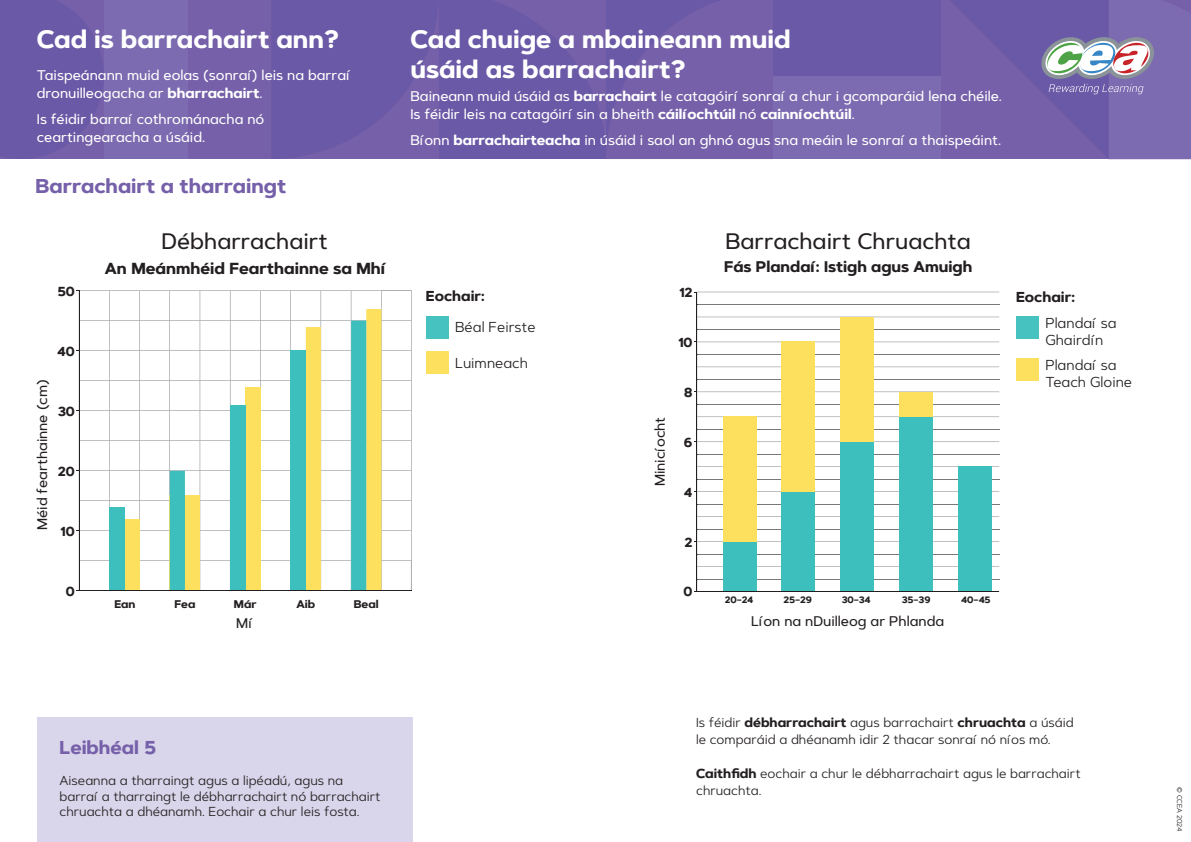
<style>
.page{position:relative;width:1191px;height:842px;background:#fff}
.page>*{position:absolute;margin:0;border:0;box-sizing:border-box;transform-origin:0 0}
.H1-Titles{font:700 25px/30px "Artegra Sans Alt";color:#fff}
.t1{font:500 22.4px "Artegra Sans Alt";color:#231f20}
.H2-blue{font:700 20px "Artegra Sans Alt";color:#7560a9}
.t2{font:700 18.6px "Artegra Sans Alt";color:#7560a9}
.t3{font:700 16px "Artegra Sans Alt";color:#231f20}
.t4{font:700 15.4px "Artegra Sans Alt";color:#231f20}
.Body-Copy{font:14.4px/17.3px "Artegra Sans Alt";color:#231f20}
.Body-Copy-2{font:700 14.4px "Artegra Sans Alt";color:#231f20}
.t5{font:500 14px/18px "Artegra Sans Alt";color:#fff}
.Body-Copy-3{font:500 14px "Artegra Sans Alt";color:#231f20}
.t6{font:700 13.1px "Artegra Sans Alt";letter-spacing:-.015em;color:#231f20}
.t7{font:700 13.1px "Artegra Sans";color:#231f20}
.Body-Copy-4{font:13px/17px "Artegra Sans Alt";color:#231f20}
.t8{font:700 11.1px "Artegra Sans Alt";color:#231f20}
.t9{font:700 9.3px "Artegra Sans";letter-spacing:-.015em;color:#231f20}
.t10{font:7px "Artegra Sans Alt";letter-spacing:-.02em;color:#231f20}
.s1{font-weight:700}
</style>
<div class="page">
<svg style="left:0;top:0;width:104px;height:159px;background:#6b59a6"></svg>
<div style="left:104px;top:0;width:84px;height:159px;background:#7c6bb0"></div>
<div style="left:188px;top:0;width:83px;height:159px;background:#7560a9"></div>
<div style="left:773px;top:75px;width:168px;height:84px;background:#7c6bb0"></div>
<div style="left:773px;top:0;width:168px;height:75px;background:#6a59a6"></div>
<svg style="left:271px;top:0;width:502px;height:159px;background:#6e5ba7"></svg>
<svg style="left:941px;top:0;width:250px;height:159px;background:#7c6bac"></svg>
<div style="left:37px;top:717px;width:375px;height:125px;background:#d9d5ea"></div>
<svg style="left:697px;top:292px;width:302px;height:299px"></svg>
<svg style="left:697px;top:317px;width:302px;height:1px"></svg>
<svg style="left:697px;top:367px;width:302px;height:1px"></svg>
<svg style="left:697px;top:417px;width:302px;height:1px"></svg>
<svg style="left:697px;top:466px;width:302px;height:1px"></svg>
<svg style="left:697px;top:516px;width:302px;height:1px"></svg>
<svg style="left:697px;top:566px;width:302px;height:1px"></svg>
<hr style="left:696px;top:292px;width:1px;height:300px;background:#231f20">
<svg style="left:694px;top:541px;width:305px;height:1px"></svg>
<svg style="left:694px;top:491px;width:305px;height:1px"></svg>
<svg style="left:694px;top:441px;width:305px;height:2px"></svg>
<svg style="left:694px;top:391px;width:305px;height:2px"></svg>
<svg style="left:694px;top:341px;width:305px;height:2px"></svg>
<div style="left:958px;top:467px;width:34px;height:125px;background:#3dbfbd"></div>
<div style="left:899px;top:392px;width:33px;height:200px;background:#3dbfbd"></div>
<div style="left:840px;top:339px;width:34px;height:253px;background:#3dbfbd"></div>
<div style="left:840px;top:317px;width:34px;height:125px;background:#fde05e"></div>
<div style="left:781px;top:342px;width:33px;height:250px;background:#3dbfbd"></div>
<div style="left:781px;top:342px;width:33px;height:150px;background:#fde05e"></div>
<div style="left:723px;top:417px;width:33px;height:175px;background:#3dbfbd"></div>
<div style="left:723px;top:416px;width:33px;height:125px;background:#fde05e"></div>
<div style="left:899px;top:392px;width:33px;height:25px;background:#fde05e"></div>
<hr style="left:697px;top:591px;width:302px;height:1px;background:#231f20">
<div style="left:1016px;top:317px;width:23px;height:22px;background:#46c2c0"></div>
<div style="left:1016px;top:358px;width:23px;height:23px;background:#fde05e"></div>
<svg style="left:76px;top:290px;width:336px;height:301px"></svg>
<div style="left:124px;top:519px;width:15px;height:72px;background:#fde05e"></div>
<div style="left:109px;top:507px;width:15px;height:84px;background:#3dbfbd"></div>
<hr style="left:79px;top:590px;width:332px;height:1px;background:#231f20">
<div style="left:426px;top:316px;width:23px;height:22px;background:#46c2c0"></div>
<div style="left:426px;top:351px;width:23px;height:23px;background:#fde05e"></div>
<p class="H1-Titles" style="left:37px;top:24px;width:303px">Cad is barrachairt ann?</p>
<p class="t5" style="left:37px;top:66px;width:315px">Taispeánann muid eolas (sonraí) leis na barraí dronuilleogacha ar <span class="s1">bharrachairt</span>.</p>
<p class="t5" style="left:37px;top:110px;width:229px">Is féidir barraí cothrománacha nó ceartingearacha a úsáid.</p>
<p class="H2-blue" style="left:36px;top:172px;width:252px">Barrachairt a tharraingt</p>
<h2 class="t1" style="left:161px;top:226px;width:168px">Débharrachairt</h2>
<p class="t6" style="left:57px;top:282px;width:19px">50</p>
<p class="t6" style="left:57px;top:342px;width:19px">40</p>
<p class="Body-Copy-3" style="left:33px;top:530px;width:152px;rotate:-90deg">Méid fearthainne (cm)</p>
<p class="t6" style="left:58px;top:401px;width:18px">30</p>
<p class="t6" style="left:58px;top:461px;width:18px">20</p>
<p class="t6" style="left:61px;top:521px;width:16px">10</p>
<p class="t6" style="left:66px;top:581px;width:10px">0</p>
<h2 class="t3" style="left:105px;top:256px;width:283px">An Meánmhéid Fearthainne sa Mhí</h2>
<p class="t8" style="left:114px;top:596px;width:23px">Ean</p>
<p class="t8" style="left:174px;top:596px;width:22px">Fea</p>
<p class="t8" style="left:234px;top:596px;width:24px">Már</p>
<p class="t8" style="left:296px;top:596px;width:20px">Aib</p>
<p class="t8" style="left:354px;top:596px;width:26px">Beal</p>
<p class="Body-Copy-3" style="left:236px;top:613px;width:18px">Mí</p>
<p class="H1-Titles" style="left:410px;top:24px;width:382px">Cad chuige a mbaineann muid úsáid as barrachairt?</p>
<p class="t5" style="left:410px;top:87px;width:593px">Baineann muid úsáid as <span class="s1">barrachairt</span> le catagóirí sonraí a chur i gcomparáid lena chéile.<br>Is féidir leis na catagóirí sin a bheith <span class="s1">cáilíochtúil</span> nó <span class="s1">cainníochtúil</span>.</p>
<p class="t5" style="left:410px;top:132px;width:592px">Bíonn <span class="s1">barrachairteacha</span> in úsáid i saol an ghnó agus sna meáin le sonraí a thaispeáint.</p>
<p class="Body-Copy-2" style="left:426px;top:285px;width:60px">Eochair:</p>
<p class="Body-Copy" style="left:455px;top:318px;width:82px">Béal Feirste</p>
<p class="Body-Copy" style="left:455px;top:353px;width:74px">Luimneach</p>
<p class="t7" style="left:679px;top:283px;width:15px">12</p>
<p class="t7" style="left:678px;top:333px;width:16px">10</p>
<p class="Body-Copy-3" style="left:650px;top:486px;width:71px;rotate:-90deg">Minicíocht</p>
<p class="t7" style="left:684px;top:382px;width:10px">8</p>
<p class="t7" style="left:684px;top:432px;width:10px">6</p>
<p class="t7" style="left:684px;top:482px;width:10px">4</p>
<p class="t7" style="left:684px;top:532px;width:9px">2</p>
<p class="t7" style="left:683px;top:582px;width:10px">0</p>
<h2 class="t1" style="left:725px;top:226px;width:247px">Barrachairt Chruachta</h2>
<h2 class="t4" style="left:724px;top:256px;width:250px">Fás Plandaí: Istigh agus Amuigh</h2>
<p class="Body-Copy-2" style="left:1016px;top:286px;width:60px">Eochair:</p>
<p class="Body-Copy" style="left:1045px;top:314px;width:73px">Plandaí sa<br>Ghairdín</p>
<p class="Body-Copy" style="left:1045px;top:356px;width:88px">Plandaí sa<br>Teach Gloine</p>
<p class="t9" style="left:725px;top:592px;width:30px">20–24</p>
<p class="t9" style="left:783px;top:592px;width:30px">25–29</p>
<p class="t9" style="left:841px;top:592px;width:30px">30–34</p>
<p class="t9" style="left:901px;top:592px;width:30px">35–39</p>
<p class="t9" style="left:961px;top:592px;width:31px">40–45</p>
<p class="Body-Copy-3" style="left:751px;top:611px;width:195px">Líon na nDuilleog ar Phlanda</p>
<h2 class="t2" style="left:60px;top:734px;width:98px">Leibhéal 5</h2>
<p class="Body-Copy-4" style="left:60px;top:772px;width:322px;line-height:15.6px">Aiseanna a tharraingt agus a lipéadú, agus na barraí a tharraingt le débharrachairt nó barrachairt chruachta a dhéanamh. Eochair a chur leis fosta.</p>
<p class="Body-Copy-4" style="left:696px;top:714px;width:379px">Is féidir <span class="s1">débharrachairt</span> agus barrachairt <span class="s1">chruachta</span> a úsáid le comparáid a dhéanamh idir 2 thacar sonraí nó níos mó.</p>
<p class="Body-Copy-4" style="left:696px;top:765px;width:386px"><span class="s1">Caithfidh</span> eochair a chur le débharrachairt agus le barrachairt chruachta.</p>
<p class="t10" style="left:1184px;top:787px;width:46px;rotate:90deg">© CCEA 2024</p>
</div>
